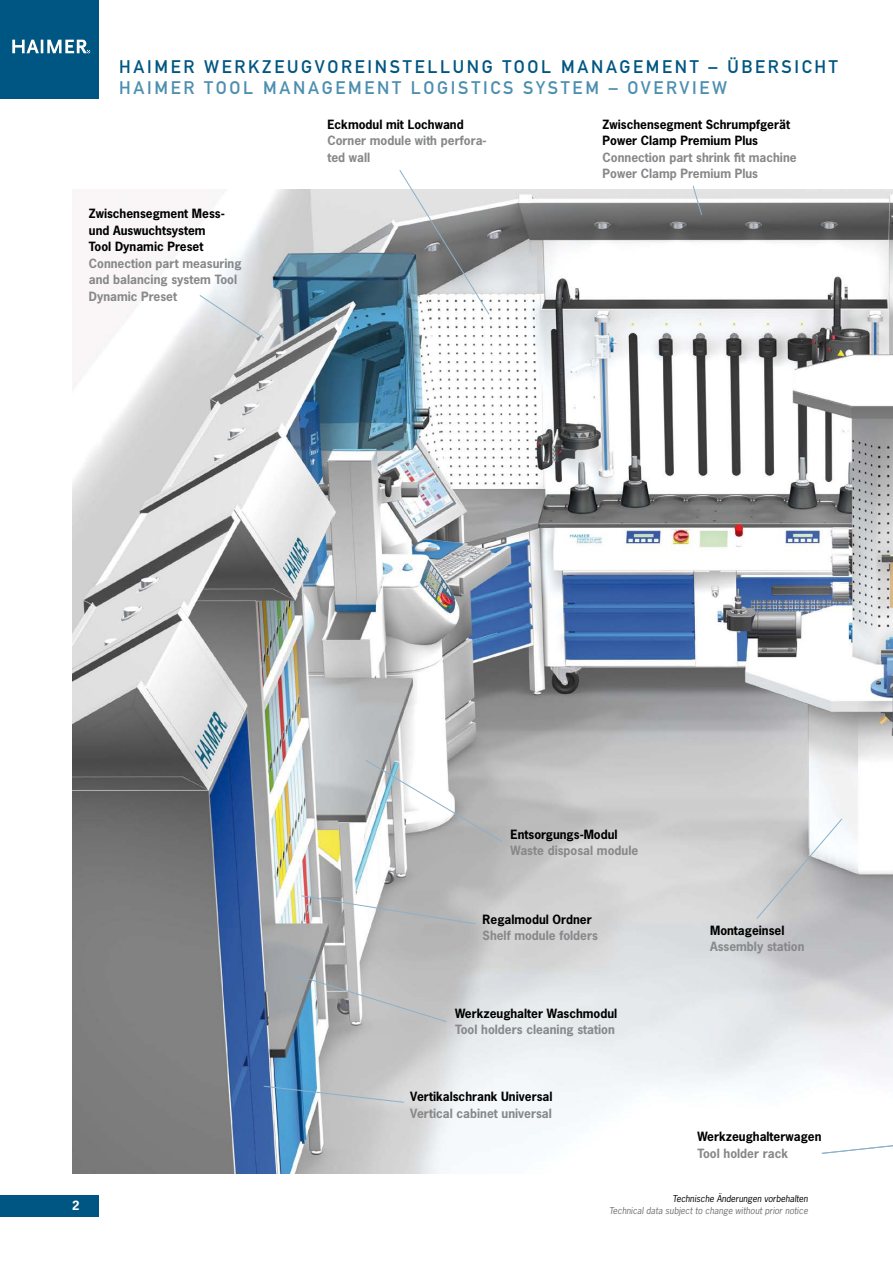
<style>
.page{position:relative;width:893px;height:1263px;background:#fff}
.page>*{position:absolute;margin:0;border:0;box-sizing:border-box;transform-origin:0 0}
.t1{font:18px "DIN Mittelschrift";letter-spacing:.15em;color:#005682}
.t2{font:18px "DIN Mittelschrift";letter-spacing:.15em;color:#4d8fb0}
.t3{font:700 12px/16.5px "News Gothic";color:#87888a}
.t4{font:700 12px/16.5px "News Gothic";color:#000}
.t5{font:700 12px "News Gothic";color:#fff}
.t6{font:italic 9px "News Gothic";color:#707172}
.t7{font:italic 9px "News Gothic";color:#000}
</style>
<div class="page">
<img style="left:72px;top:190px;width:821px;height:984px">
<div style="left:0;top:0;width:99px;height:99px;background:#005682"></div>
<svg style="left:12px;top:40px;width:78px;height:13px"></svg>
<div style="left:0;top:1195px;width:99px;height:21px;background:#005682"></div>
<svg style="left:263px;top:1085px;width:142px;height:18px;background:#9cb5c8"></svg>
<svg style="left:297px;top:975px;width:150px;height:48px;background:#b3b8bb"></svg>
<svg style="left:301px;top:895px;width:175px;height:30px;background:#bcbcbd"></svg>
<svg style="left:365px;top:759px;width:138px;height:83px"></svg>
<svg style="left:199px;top:294px;width:66px;height:45px;background:#d8dbdd"></svg>
<svg style="left:399px;top:170px;width:91px;height:145px"></svg>
<svg style="left:692px;top:185px;width:11px;height:31px"></svg>
<svg style="left:756px;top:818px;width:87px;height:101px;background:#c8cacb"></svg>
<svg style="left:821px;top:1130px;width:72px;height:24px"></svg>
<h1 class="t1" style="left:119px;top:56px;width:720px">HAIMER WERKZEUGVOREINSTELLUNG TOOL MANAGEMENT – ÜBERSICHT</h1>
<h1 class="t2" style="left:119px;top:77px;width:610px">HAIMER TOOL MANAGEMENT LOGISTICS SYSTEM – OVERVIEW</h1>
<p class="t4" style="left:89px;top:205px;width:137px">Zwischensegment Mess&shy;und Auswuchtsystem<br>Tool Dynamic Preset</p>
<p class="t3" style="left:89px;top:255px;width:154px">Connection part measuring and balancing system Tool<br>Dynamic Preset</p>
<p class="t4" style="left:327px;top:116px;width:138px">Eckmodul mit Lochwand</p>
<p class="t3" style="left:327px;top:132px;width:161px">Corner module with perfora&shy;ted wall</p>
<p class="t4" style="left:603px;top:116px;width:189px">Zwischensegment Schrumpfgerät<br>Power Clamp Premium Plus</p>
<p class="t3" style="left:603px;top:149px;width:195px">Connection part shrink fit machine<br>Power Clamp Premium Plus</p>
<p class="t5" style="left:72px;top:1198px;width:9px">2</p>
<p class="t4" style="left:511px;top:826px;width:109px">Entsorgungs-Modul</p>
<p class="t3" style="left:511px;top:842px;width:129px">Waste disposal module</p>
<p class="t4" style="left:483px;top:911px;width:111px">Regalmodul Ordner</p>
<p class="t3" style="left:483px;top:927px;width:117px">Shelf module folders</p>
<p class="t4" style="left:455px;top:1004px;width:164px">Werkzeughalter Waschmodul</p>
<p class="t3" style="left:455px;top:1021px;width:161px">Tool holders cleaning station</p>
<p class="t4" style="left:410px;top:1088px;width:144px">Vertikalschrank Universal</p>
<p class="t3" style="left:410px;top:1105px;width:143px">Vertical cabinet universal</p>
<p class="t4" style="left:710px;top:922px;width:76px">Montageinsel</p>
<p class="t3" style="left:710px;top:938px;width:96px">Assembly station</p>
<p class="t4" style="left:697px;top:1128px;width:126px">Werkzeughalterwagen</p>
<p class="t3" style="left:697px;top:1144px;width:92px">Tool holder rack</p>
<p class="t7" style="left:672px;top:1193px;width:137px">Technische Änderungen vorbehalten</p>
<p class="t6" style="left:609px;top:1205px;width:200px">Technical data subject to change without prior notice</p>
</div>
